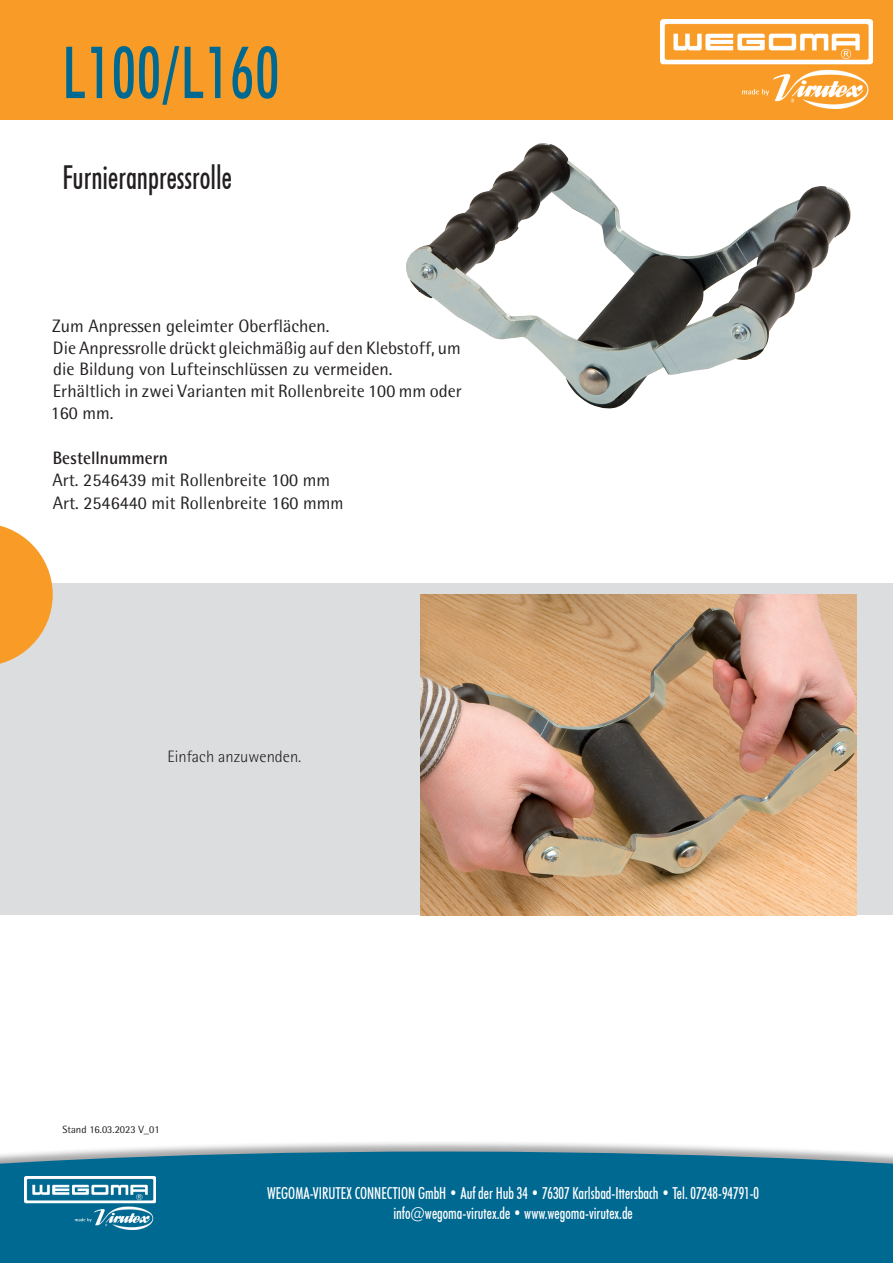
<style>
.page{position:relative;width:893px;height:1263px;background:#fff}
.page>*{position:absolute;margin:0;border:0;box-sizing:border-box;transform-origin:0 0}
.t1{font:500 condensed 72px "Futura BT";letter-spacing:.025em;color:#006991;scale:.85 1}
.t2{font:500 condensed 33px "Futura BT";color:#231f20;scale:.85 1}
.t3{font:18px/21.9px "Rotis Semi Sans";color:#231f20}
.t4{font:700 18px "Rotis Semi Sans";color:#231f20;scale:.95 1}
.t5{font:500 condensed 16.5px/19.8px "Futura BT";color:#fff;text-align:center;scale:.87 1}
.t6{font:300 16.5px "Rotis Semi Sans";color:#231f20}
.t7{font:10.5px "Rotis Semi Sans";color:#231f20}
</style>
<div class="page">
<div style="left:0;top:583px;width:893px;height:332px;background:#dcdddf"></div>
<div style="left:0;top:0;width:893px;height:120px;background:#f89c27"></div>
<svg style="left:0;top:525px;width:53px;height:139px"></svg>
<img style="left:421px;top:595px;width:436px;height:320px">
<img style="left:406px;top:143px;width:445px;height:266px">
<img style="left:661px;top:19px;width:211px;height:90px">
<div style="left:0;top:1140px;width:893px;height:123px;background:#231f20;opacity:.4"></div>
<div style="left:0;top:1151px;width:893px;height:112px;background:#006991"></div>
<img style="left:25px;top:1176px;width:130px;height:53px">
<h1 class="t1" style="left:62px;top:29px;width:256px">L100/L160</h1>
<h2 class="t2" style="left:62px;top:158px;width:201px">Furnieranpressrolle</h2>
<p class="t3" style="left:51px;top:315px;width:413px">Zum Anpressen geleimter Oberflächen.<br>Die Anpressrolle drückt gleichmäßig auf den Klebstoff, um die Bildung von Lufteinschlüssen zu vermeiden.<br>Erhältlich in zwei Varianten mit Rollenbreite 100 mm oder 160 mm.</p>
<p class="t4" style="left:53px;top:447px;width:123px">Bestellnummern</p>
<p class="t3" style="left:52px;top:469px;width:293px;line-height:22.5px">Art. 2546439 mit Rollenbreite 100 mm<br>Art. 2546440 mit Rollenbreite 160 mmm</p>
<p class="t6" style="left:167px;top:747px;width:135px">Einfach anzuwenden.</p>
<p class="t7" style="left:62px;top:1123px;width:99px">Stand 16.03.2023 V_01</p>
<p class="t5" style="left:267px;top:1183px;width:567px">WEGOMA-VIRUTEX CONNECTION GmbH • Auf der Hub 34 • 76307 Karlsbad-Ittersbach • Tel. 07248-94791-0 info@wegoma-virutex.de • www.wegoma-virutex.de</p>
</div>
